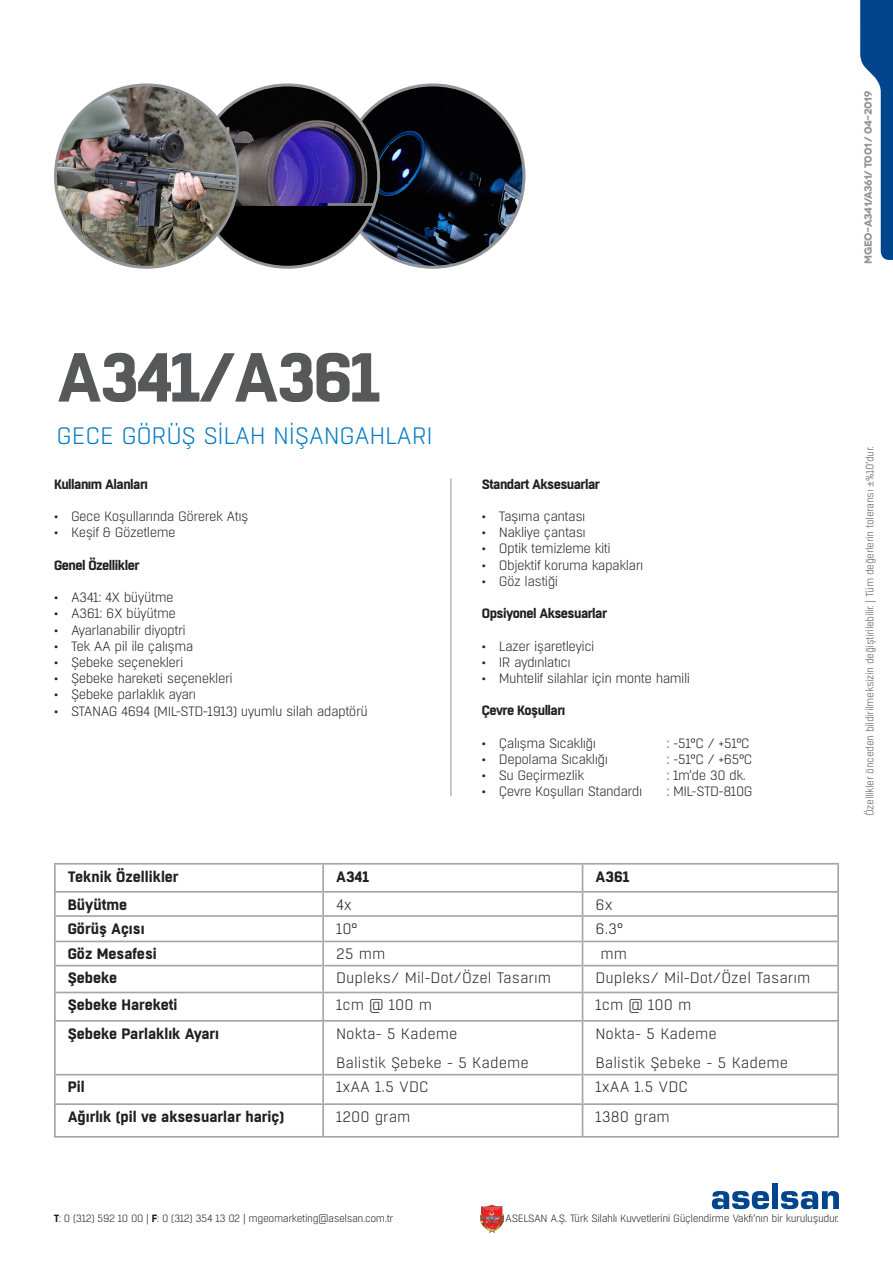
<style>
.page{position:relative;width:893px;height:1263px;background:#fff}
.page>*{position:absolute;margin:0;border:0;box-sizing:border-box;transform-origin:0 0}
.t1{font:700 69.15px "Boxed";letter-spacing:-.04em;color:#57585a}
.t2{font:300 23.7px "Boxed";letter-spacing:-.015em;color:#007ac2}
.t3{font:300 15px "Boxed";color:#231f20}
.t4{font:700 15px "Boxed";color:#231f20}
.t5{font:300 13.5px "Boxed";letter-spacing:-.04em;color:#231f20}
.sda{font:700 13.5px "Boxed";letter-spacing:-.04em;color:#231f20}
.t6{font:300 10.5px "Boxed";letter-spacing:-.04em;color:#231f20}
.t7{font:300 10.5px "Boxed";letter-spacing:-.04em;color:#57585a}
.t8{font:700 10.5px "Novecentowide";letter-spacing:-.04em;color:#939598}
.s1{font-family:"Minion Pro";font-weight:400}
.s2{font-weight:700}
</style>
<div class="page">
<img style="left:480px;top:1204px;width:23px;height:28px">
<svg style="left:712px;top:1191px;width:57px;height:18px"></svg>
<div style="left:772px;top:1183px;width:6px;height:26px;background:#01468c"></div>
<svg style="left:781px;top:1191px;width:58px;height:18px"></svg>
<svg style="left:860px;top:0;width:33px;height:260px"></svg>
<hr style="left:451px;top:478px;width:1px;height:318px;background:#939598">
<img style="left:342px;top:85px;width:182px;height:182px;border-radius:91px">
<img style="left:196px;top:85px;width:183px;height:182px;border-radius:91px">
<img style="left:56px;top:85px;width:182px;height:182px;border-radius:91px">
<hr style="left:54px;top:863px;width:269px;height:1px;background:#a5a5a5">
<hr style="left:54px;top:865px;width:2px;height:26px;background:#a5a5a5">
<hr style="left:323px;top:863px;width:260px;height:1px;background:#a5a5a5">
<hr style="left:322px;top:865px;width:2px;height:26px;background:#a5a5a5">
<hr style="left:583px;top:863px;width:256px;height:1px;background:#a5a5a5">
<hr style="left:837px;top:865px;width:2px;height:26px;background:#a5a5a5">
<hr style="left:54px;top:891px;width:269px;height:2px;background:#a5a5a5">
<hr style="left:54px;top:893px;width:2px;height:22px;background:#a5a5a5">
<hr style="left:323px;top:891px;width:260px;height:2px;background:#a5a5a5">
<hr style="left:322px;top:893px;width:2px;height:22px;background:#a5a5a5">
<hr style="left:583px;top:891px;width:256px;height:2px;background:#a5a5a5">
<hr style="left:837px;top:893px;width:2px;height:22px;background:#a5a5a5">
<hr style="left:54px;top:915px;width:269px;height:2px;background:#a5a5a5">
<hr style="left:54px;top:917px;width:2px;height:23px;background:#a5a5a5">
<hr style="left:323px;top:915px;width:260px;height:2px;background:#a5a5a5">
<hr style="left:322px;top:917px;width:2px;height:23px;background:#a5a5a5">
<hr style="left:583px;top:915px;width:256px;height:2px;background:#a5a5a5">
<hr style="left:837px;top:917px;width:2px;height:23px;background:#a5a5a5">
<hr style="left:54px;top:940px;width:269px;height:2px;background:#a5a5a5">
<hr style="left:54px;top:942px;width:2px;height:23px;background:#a5a5a5">
<hr style="left:323px;top:940px;width:260px;height:2px;background:#a5a5a5">
<hr style="left:322px;top:942px;width:2px;height:23px;background:#a5a5a5">
<hr style="left:583px;top:940px;width:256px;height:2px;background:#a5a5a5">
<hr style="left:837px;top:942px;width:2px;height:23px;background:#a5a5a5">
<hr style="left:54px;top:965px;width:269px;height:1px;background:#a5a5a5">
<hr style="left:54px;top:966px;width:2px;height:26px;background:#a5a5a5">
<hr style="left:323px;top:965px;width:260px;height:1px;background:#a5a5a5">
<hr style="left:322px;top:966px;width:2px;height:26px;background:#a5a5a5">
<hr style="left:583px;top:965px;width:256px;height:1px;background:#a5a5a5">
<hr style="left:837px;top:966px;width:2px;height:26px;background:#a5a5a5">
<hr style="left:54px;top:992px;width:269px;height:1px;background:#a5a5a5">
<hr style="left:54px;top:993px;width:2px;height:27px;background:#a5a5a5">
<hr style="left:323px;top:992px;width:260px;height:1px;background:#a5a5a5">
<hr style="left:322px;top:993px;width:2px;height:27px;background:#a5a5a5">
<hr style="left:583px;top:992px;width:256px;height:1px;background:#a5a5a5">
<svg style="left:582px;top:865px;width:1px;height:155px"></svg>
<hr style="left:837px;top:993px;width:2px;height:27px;background:#a5a5a5">
<hr style="left:54px;top:1020px;width:269px;height:2px;background:#a5a5a5">
<hr style="left:54px;top:1022px;width:2px;height:52px;background:#a5a5a5">
<hr style="left:323px;top:1020px;width:260px;height:2px;background:#a5a5a5">
<hr style="left:322px;top:1022px;width:2px;height:52px;background:#a5a5a5">
<hr style="left:583px;top:1020px;width:256px;height:2px;background:#a5a5a5">
<hr style="left:582px;top:1022px;width:1px;height:52px;background:#a5a5a5">
<hr style="left:837px;top:1022px;width:2px;height:52px;background:#a5a5a5">
<hr style="left:54px;top:1074px;width:269px;height:1px;background:#a5a5a5">
<hr style="left:54px;top:1075px;width:2px;height:28px;background:#a5a5a5">
<hr style="left:323px;top:1074px;width:260px;height:1px;background:#a5a5a5">
<hr style="left:322px;top:1075px;width:2px;height:28px;background:#a5a5a5">
<hr style="left:583px;top:1074px;width:256px;height:1px;background:#a5a5a5">
<svg style="left:582px;top:1075px;width:1px;height:28px"></svg>
<hr style="left:837px;top:1075px;width:2px;height:28px;background:#a5a5a5">
<hr style="left:54px;top:1103px;width:269px;height:2px;background:#a5a5a5">
<hr style="left:54px;top:1105px;width:2px;height:31px;background:#a5a5a5">
<hr style="left:323px;top:1103px;width:260px;height:2px;background:#a5a5a5">
<hr style="left:322px;top:1105px;width:2px;height:31px;background:#a5a5a5">
<hr style="left:583px;top:1103px;width:256px;height:2px;background:#a5a5a5">
<hr style="left:582px;top:1105px;width:1px;height:31px;background:#a5a5a5">
<hr style="left:837px;top:1105px;width:2px;height:31px;background:#a5a5a5">
<hr style="left:54px;top:1136px;width:269px;height:2px;background:#a5a5a5">
<hr style="left:323px;top:1136px;width:260px;height:2px;background:#a5a5a5">
<hr style="left:583px;top:1136px;width:256px;height:2px;background:#a5a5a5">
<p class="t8" style="left:862px;top:263px;width:174px;rotate:-90deg">MGEO-A341/A361/ T001 / 04-2019</p>
<p class="t1" style="left:57px;top:331px;width:326px">A341/A361</p>
<p class="t2" style="left:57px;top:421px;width:378px">GECE GÖRÜŞ SİLAH NİŞANGAHLARI</p>
<p class="sda" style="left:54px;top:475px;width:96px">Kullanım Alanları</p>
<p class="t5" style="left:54px;top:508px;width:196px">• Gece Koşullarında Görerek Atış</p>
<p class="t5" style="left:54px;top:524px;width:123px">• Keşif &amp; Gözetleme</p>
<p class="sda" style="left:54px;top:556px;width:87px">Genel Özellikler</p>
<p class="t5" style="left:54px;top:589px;width:121px">• A341: 4X büyütme</p>
<p class="t5" style="left:54px;top:605px;width:124px">• A361: 6X büyütme</p>
<p class="t5" style="left:54px;top:621px;width:133px">• Ayarlanabilir diyoptri</p>
<p class="t5" style="left:54px;top:638px;width:141px">• Tek AA pil ile çalışma</p>
<p class="t5" style="left:54px;top:654px;width:131px">• Şebeke seçenekleri</p>
<p class="t5" style="left:54px;top:670px;width:180px">• Şebeke hareketi seçenekleri</p>
<p class="t5" style="left:54px;top:686px;width:144px">• Şebeke parlaklık ayarı</p>
<p class="t5" style="left:54px;top:702px;width:315px">• STANAG 4694 (MIL-STD-1913) uyumlu silah adaptörü</p>
<p class="sda" style="left:482px;top:475px;width:120px">Standart Aksesuarlar</p>
<p class="t5" style="left:482px;top:508px;width:105px">• Taşıma çantası</p>
<p class="t5" style="left:482px;top:524px;width:106px">• Nakliye çantası</p>
<p class="t5" style="left:482px;top:540px;width:130px">• Optik temizleme kiti</p>
<p class="t5" style="left:482px;top:556px;width:163px">• Objektif koruma kapakları</p>
<p class="t5" style="left:482px;top:573px;width:78px">• Göz lastiği</p>
<p class="sda" style="left:482px;top:604px;width:127px">Opsiyonel Aksesuarlar</p>
<p class="t5" style="left:482px;top:637px;width:114px">• Lazer işaretleyici</p>
<p class="t5" style="left:482px;top:654px;width:90px">• IR aydınlatıcı</p>
<p class="t5" style="left:482px;top:670px;width:210px">• Muhtelif silahlar için monte hamili</p>
<p class="sda" style="left:482px;top:702px;width:85px">Çevre Koşulları</p>
<p class="t5" style="left:482px;top:735px;width:116px">• Çalışma Sıcaklığı</p>
<p class="t5" style="left:666px;top:735px;width:85px">: -51°C / +51°C</p>
<p class="t5" style="left:482px;top:751px;width:128px">• Depolama Sıcaklığı</p>
<p class="t5" style="left:666px;top:751px;width:87px">: -51°C / +65°C</p>
<p class="t5" style="left:482px;top:767px;width:104px">• Su Geçirmezlik</p>
<p class="t5" style="left:666px;top:767px;width:81px">: 1m’de 30 dk.</p>
<p class="t5" style="left:482px;top:783px;width:162px">• Çevre Koşulları Standardı</p>
<p class="t5" style="left:666px;top:783px;width:88px">: MIL-STD-810G</p>
<p class="t4" style="left:68px;top:866px;width:112px">Teknik Özellikler</p>
<p class="t4" style="left:336px;top:866px;width:35px">A341</p>
<p class="t4" style="left:595px;top:866px;width:36px">A361</p>
<p class="t4" style="left:68px;top:894px;width:61px">Büyütme</p>
<p class="t3" style="left:336px;top:895px;width:17px">4x</p>
<p class="t3" style="left:595px;top:895px;width:19px">6x</p>
<p class="t4" style="left:68px;top:918px;width:78px">Görüş Açısı</p>
<p class="t3" style="left:336px;top:919px;width:23px">10°</p>
<p class="t3" style="left:595px;top:919px;width:29px">6.3°</p>
<p class="t4" style="left:68px;top:944px;width:91px">Göz Mesafesi</p>
<p class="t3" style="left:336px;top:945px;width:51px">25 mm</p>
<p class="t3" style="left:601px;top:945px;width:28px">mm</p>
<p class="t4" style="left:68px;top:968px;width:51px">Şebeke</p>
<p class="t3" style="left:336px;top:969px;width:217px">Dupleks/ Mil-Dot/Özel Tasarım</p>
<p class="t3" style="left:595px;top:969px;width:217px">Dupleks/ Mil-Dot/Özel Tasarım</p>
<p class="t4" style="left:68px;top:995px;width:111px">Şebeke Hareketi</p>
<p class="t3" style="left:336px;top:996px;width:98px">1cm @ 100 m</p>
<p class="t3" style="left:595px;top:996px;width:98px">1cm @ 100 m</p>
<p class="t4" style="left:68px;top:1023px;width:153px">Şebeke Parlaklık Ayarı</p>
<p class="t3" style="left:336px;top:1024px;width:123px">Nokta- 5 Kademe</p>
<p class="t3" style="left:336px;top:1054px;width:194px">Balistik Şebeke - 5 Kademe</p>
<p class="t3" style="left:595px;top:1024px;width:123px">Nokta- 5 Kademe</p>
<p class="t3" style="left:595px;top:1054px;width:194px">Balistik Şebeke - 5 Kademe</p>
<p class="t4" style="left:68px;top:1077px;width:19px">Pil</p>
<p class="t3" style="left:336px;top:1078px;width:94px">1xAA 1.5 VDC</p>
<p class="t3" style="left:595px;top:1078px;width:94px">1xAA 1.5 VDC</p>
<p class="t4" style="left:68px;top:1106px;width:218px">Ağırlık (pil ve aksesuarlar hariç)</p>
<p class="t3" style="left:336px;top:1107px;width:76px">1200 gram</p>
<p class="t3" style="left:595px;top:1107px;width:76px">1380 gram</p>
<p class="t7" style="left:863px;top:816px;width:371px;rotate:-90deg">Özellikler önceden bildirilmeksizin değiştirilebilir. | Tüm değerlerin toleransı <span class="s1">±</span>%10’dur.</p>
<p class="t6" style="left:54px;top:1212px;width:341px"><span class="s2">T</span>: 0 (312) 592 10 00 | <span class="s2">F</span>: 0 (312) 354 13 02 | mgeomarketing@aselsan.com.tr</p>
<p class="t6" style="left:505px;top:1212px;width:335px">ASELSAN A.Ş. Türk Silahlı Kuvvetlerini Güçlendirme Vakfı’nın bir kuruluşudur.</p>
</div>
